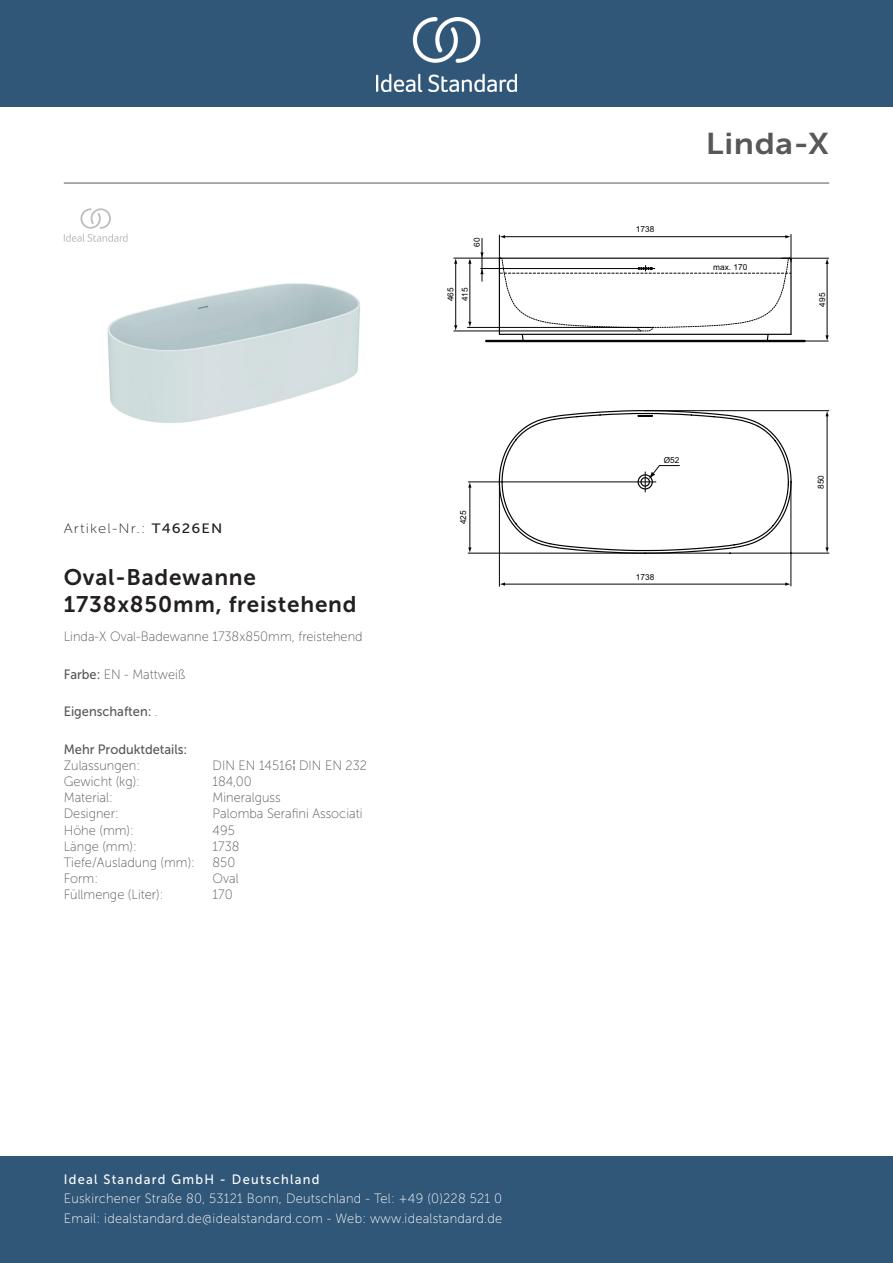
<style>
.page{position:relative;width:893px;height:1263px;background:#fff}
.page>*{position:absolute;margin:0;border:0;box-sizing:border-box;transform-origin:0 0}
._001_Produkttyp{font:30px "Museo Sans 700";letter-spacing:.02em;color:#57585a;scale:1.1 1}
.t1{font:22.5px/27px "Museo Sans 700";letter-spacing:.035em;color:#231f20}
.t2{font:13.5px/19.5px "Museo Sans 100";letter-spacing:.02em;color:#fff;scale:.95 1}
.Marketing_Descriptio{font:13.5px "Museo Sans 100";color:#57585a;scale:.95 1}
.Features{font:13.5px "Museo Sans 500";color:#57585a;scale:.95 1}
.Designer{font:13.5px "Museo Sans 100";color:#57585a;scale:.95 1}
.Accreditations{font:13.5px "Museo Sans 100";color:#57585a;scale:.95 1}
.t3{font:13.5px "Museo Sans 500";letter-spacing:.1em;color:#fff;scale:.95 1}
.Depth__mm{font:13.5px "Museo Sans 100";color:#57585a;scale:.95 1}
.Material{font:13.5px "Museo Sans 100";color:#57585a;scale:.95 1}
.Capacity{font:13.5px "Museo Sans 100";color:#57585a;scale:.95 1}
.t4{font:13.5px "Museo Sans 100";letter-spacing:.075em;color:#231f20;scale:1.1 1}
.Net_Weight__kg{font:13.5px "Museo Sans 100";color:#57585a;scale:.95 1}
.Colour{font:13.5px "Museo Sans 100";color:#57585a;scale:.95 1}
.Length__mm{font:13.5px "Museo Sans 100";color:#57585a;scale:.95 1}
.Height__mm{font:13.5px "Museo Sans 100";color:#57585a;scale:.95 1}
.Shape{font:13.5px "Museo Sans 100";color:#57585a;scale:.95 1}
.t5{font:8.25px "Arial";color:#040503}
.t6{font:8.25px "Arial";color:#040504}
.s1{font-family:"Museo Sans 500"}
.s2{font-family:"Museo Sans 100"}
</style>
<div class="page">
<div style="left:0;top:1157px;width:893px;height:106px;background:#305678"></div>
<div style="left:0;top:0;width:893px;height:107px;background:#305678"></div>
<img style="left:376px;top:18px;width:141px;height:73px">
<hr style="left:64px;top:183px;width:765px;height:1px;background:#57585a">
<img style="left:107px;top:283px;width:253px;height:140px">
<svg style="left:498px;top:342px;width:294px;height:212px"></svg>
<hr style="left:486px;top:340px;width:319px;height:2px;background:#040503">
<hr style="left:827px;top:262px;width:1px;height:76px;background:#040503">
<hr style="left:782px;top:258px;width:47px;height:1px;background:#040503">
<hr style="left:780px;top:341px;width:48px;height:1px;background:#040503">
<hr style="left:454px;top:258px;width:46px;height:1px;background:#040503">
<hr style="left:470px;top:261px;width:1px;height:62px;background:#040503">
<hr style="left:455px;top:261px;width:1px;height:66px;background:#040503">
<hr style="left:454px;top:331px;width:187px;height:1px;background:#040503">
<hr style="left:467px;top:327px;width:170px;height:1px;background:#040503">
<hr style="left:482px;top:238px;width:1px;height:43px;background:#040503">
<hr style="left:481px;top:268px;width:174px;height:1px;background:#040503">
<hr style="left:499px;top:484px;width:1px;height:102px;background:#040503">
<hr style="left:504px;top:584px;width:282px;height:1px;background:#040503">
<hr style="left:791px;top:481px;width:1px;height:105px;background:#040503">
<hr style="left:646px;top:553px;width:84px;height:1px;background:#040503">
<hr style="left:730px;top:553px;width:99px;height:1px;background:#040503">
<hr style="left:645px;top:410px;width:184px;height:1px;background:#040503">
<hr style="left:827px;top:415px;width:1px;height:134px;background:#040503">
<hr style="left:468px;top:553px;width:177px;height:1px;background:#040503">
<hr style="left:468px;top:482px;width:188px;height:1px;background:#040503">
<hr style="left:470px;top:487px;width:1px;height:62px;background:#040503">
<svg style="left:645px;top:465px;width:35px;height:27px"></svg>
<svg style="left:480px;top:252px;width:4px;height:6px"></svg>
<svg style="left:480px;top:269px;width:4px;height:5px"></svg>
<svg style="left:468px;top:258px;width:3px;height:6px"></svg>
<svg style="left:468px;top:322px;width:3px;height:5px"></svg>
<svg style="left:454px;top:325px;width:3px;height:6px"></svg>
<svg style="left:454px;top:258px;width:3px;height:6px"></svg>
<svg style="left:498px;top:234px;width:294px;height:106px"></svg>
<svg style="left:825px;top:258px;width:4px;height:6px"></svg>
<svg style="left:825px;top:335px;width:4px;height:6px"></svg>
<svg style="left:825px;top:411px;width:4px;height:5px"></svg>
<svg style="left:825px;top:547px;width:4px;height:6px"></svg>
<svg style="left:785px;top:582px;width:6px;height:4px"></svg>
<svg style="left:499px;top:582px;width:6px;height:4px"></svg>
<svg style="left:468px;top:547px;width:3px;height:6px"></svg>
<svg style="left:468px;top:482px;width:3px;height:5px"></svg>
<svg style="left:64px;top:208px;width:64px;height:34px"></svg>
<p class="t5" style="left:471px;top:247px;width:11px;rotate:-90deg">60</p>
<p class="t5" style="left:445px;top:301px;width:15px;rotate:-90deg">465</p>
<p class="t5" style="left:459px;top:301px;width:15px;rotate:-90deg">415</p>
<p class="t4" style="left:64px;top:521px;width:146px">Artikel-Nr.: <span class="s1">T4626EN</span></p>
<p class="t1" style="left:64px;top:564px;width:294px">Oval-Badewanne<br>1738x850mm, freistehend</p>
<p class="Marketing_Descriptio" style="left:64px;top:629px;width:316px">Linda-X Oval-Badewanne 1738x850mm, freistehend</p>
<p class="Colour" style="left:64px;top:667px;width:129px"><span class="s1">Farbe:</span> EN - Mattweiß</p>
<p class="Features" style="left:64px;top:704px;width:101px">Eigenschaften: <span class="s2">.</span></p>
<p class="Features" style="left:64px;top:741px;width:132px">Mehr Produktdetails:</p>
<p class="Accreditations" style="left:64px;top:758px;width:82px">Zulassungen:</p>
<p class="Accreditations" style="left:213px;top:758px;width:164px">DIN EN 14516¦DIN EN 232</p>
<p class="Net_Weight__kg" style="left:64px;top:774px;width:82px">Gewicht (kg):</p>
<p class="Net_Weight__kg" style="left:213px;top:774px;width:43px">184,00</p>
<p class="Material" style="left:64px;top:790px;width:53px">Material:</p>
<p class="Material" style="left:213px;top:790px;width:73px">Mineralguss</p>
<p class="Designer" style="left:64px;top:806px;width:59px">Designer:</p>
<p class="Designer" style="left:213px;top:806px;width:159px">Palomba Serafini Associati</p>
<p class="Height__mm" style="left:64px;top:823px;width:75px">Höhe (mm):</p>
<p class="Height__mm" style="left:213px;top:823px;width:25px">495</p>
<p class="Length__mm" style="left:64px;top:839px;width:78px">Länge (mm):</p>
<p class="Length__mm" style="left:213px;top:839px;width:30px">1738</p>
<p class="Depth__mm" style="left:64px;top:855px;width:140px">Tiefe/Ausladung (mm):</p>
<p class="Depth__mm" style="left:213px;top:855px;width:25px">850</p>
<p class="Shape" style="left:64px;top:871px;width:38px">Form:</p>
<p class="Shape" style="left:213px;top:871px;width:29px">Oval</p>
<p class="Capacity" style="left:64px;top:887px;width:107px">Füllmenge (Liter):</p>
<p class="Capacity" style="left:213px;top:887px;width:23px">170</p>
<p class="t5" style="left:458px;top:524px;width:15px;rotate:-90deg">425</p>
<p class="t3" style="left:64px;top:1172px;width:271px">Ideal Standard GmbH - Deutschland</p>
<p class="t2" style="left:64px;top:1189px;width:463px">Euskirchener Straße 80, 53121 Bonn, Deutschland - Tel: +49 (0)228 521 0<br>Email: idealstandard.de@idealstandard.com - Web: www.idealstandard.de</p>
<p class="t5" style="left:636px;top:224px;width:20px">1738</p>
<p class="_001_Produkttyp" style="left:706px;top:127px;width:114px">Linda-X</p>
<p class="t6" style="left:713px;top:262px;width:36px">max. 170</p>
<p class="t5" style="left:817px;top:306px;width:15px;rotate:-90deg">495</p>
<p class="t5" style="left:664px;top:454px;width:17px">Ø52</p>
<p class="t5" style="left:636px;top:572px;width:20px">1738</p>
<p class="t5" style="left:815px;top:489px;width:15px;rotate:-90deg">850</p>
</div>
